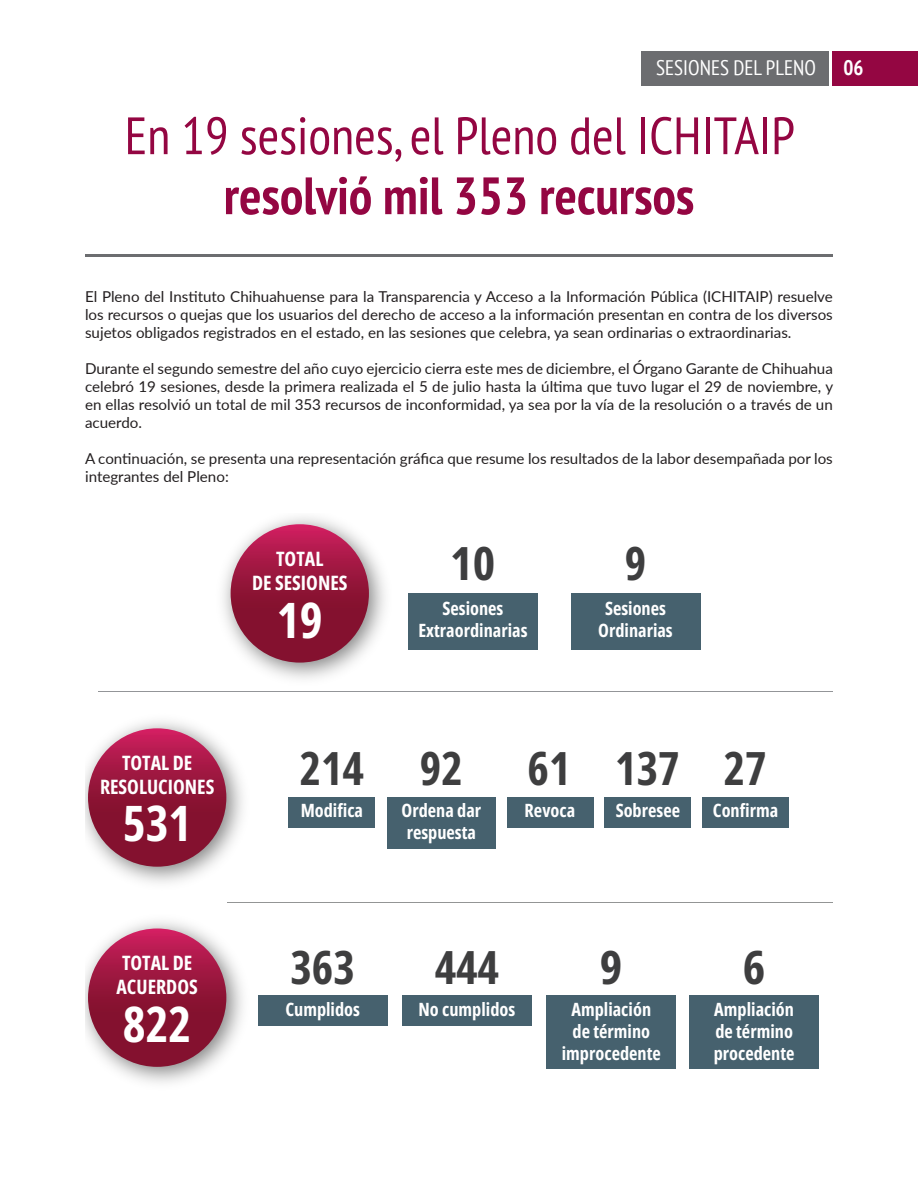
<style>
.page{position:relative;width:918px;height:1188px;background:#fff}
.page>*{position:absolute;margin:0;border:0;box-sizing:border-box;transform-origin:0 0}
.t1{font:condensed 52.5px/60px "PT Sans";color:#940642;text-align:center}
.t2{font:700 48.75px "Open Sans Condensed";color:#fff}
.t3{font:700 45.75px "Open Sans Condensed";color:#3e3e3f}
.t4{font:700 45.75px "Open Sans Condensed";color:#3e3e3f;scale:1.05 1}
.t5{font:condensed 21px "PT Sans";color:#fff}
.t6{font:700 condensed 21px "PT Sans";color:#fff}
.t7{font:700 19.8px/23.9px "Open Sans Condensed";color:#fff;text-align:center}
.t8{font:700 18.3px/21.9px "Open Sans Condensed";color:#fff;text-align:center}
.t9{font:15px/18px "Lato";color:#231f20;text-align:justify}
.s1{font-weight:700}
</style>
<div class="page">
<div style="left:642px;top:51px;width:187px;height:34px;background:#6c6d70"></div>
<div style="left:833px;top:51px;width:85px;height:34px;background:#940642"></div>
<hr style="left:85px;top:255px;width:748px;height:2px;background:#6c6d70">
<div style="left:507px;top:797px;width:86px;height:30px;background:#46616e"></div>
<div style="left:702px;top:797px;width:87px;height:30px;background:#46616e"></div>
<div style="left:605px;top:797px;width:86px;height:30px;background:#46616e"></div>
<div style="left:402px;top:996px;width:130px;height:30px;background:#46616e"></div>
<div style="left:258px;top:996px;width:130px;height:30px;background:#46616e"></div>
<img style="left:85px;top:721px;width:158px;height:162px">
<svg style="left:88px;top:728px;width:138px;height:139px;background:#95163b"></svg>
<img style="left:85px;top:921px;width:158px;height:162px">
<svg style="left:88px;top:929px;width:138px;height:138px;background:#95153a"></svg>
<div style="left:289px;top:797px;width:86px;height:30px;background:#46616e"></div>
<hr style="left:228px;top:902px;width:605px;height:1px;background:#939595">
<hr style="left:98px;top:692px;width:735px;height:1px;background:#939598">
<div style="left:387px;top:797px;width:108px;height:52px;background:#46616e"></div>
<div style="left:689px;top:996px;width:130px;height:73px;background:#46616e"></div>
<div style="left:546px;top:996px;width:130px;height:73px;background:#46616e"></div>
<img style="left:209px;top:517px;width:191px;height:176px">
<svg style="left:231px;top:524px;width:138px;height:139px;background:#95153b"></svg>
<div style="left:408px;top:593px;width:130px;height:56px;background:#46616e"></div>
<div style="left:571px;top:593px;width:129px;height:56px;background:#46616e"></div>
<p class="t5" style="left:656px;top:54px;width:161px">SESIONES DEL PLENO</p>
<p class="t6" style="left:844px;top:54px;width:22px">06</p>
<p class="t1" style="left:125px;top:105px;width:672px">En 19 sesiones, el Pleno del ICHITAIP <span class="s1">resolvió mil 353 recursos</span></p>
<p class="t9" style="left:85px;top:287px;width:749px">El Pleno del Instituto Chihuahuense para la Transparencia y Acceso a la Información Pública (ICHITAIP) resuelve los recursos o quejas que los usuarios del derecho de acceso a la información presentan en contra de los diversos sujetos obligados registrados en el estado, en las sesiones que celebra, ya sean ordinarias o extraordinarias.</p>
<p class="t9" style="left:85px;top:359px;width:750px">Durante el segundo semestre del año cuyo ejercicio cierra este mes de diciembre, el Órgano Garante de Chihuahua celebró 19 sesiones, desde la primera realizada el 5 de julio hasta la última que tuvo lugar el 29 de noviembre, y en ellas resolvió un total de mil 353 recursos de inconformidad, ya sea por la vía de la resolución o a través de un acuerdo.</p>
<p class="t9" style="left:85px;top:449px;width:749px">A continuación, se presenta una representación gráfica que resume los resultados de la labor desempañada por los integrantes del Pleno:</p>
<p class="t7" style="left:252px;top:546px;width:97px">TOTAL<br>DE SESIONES</p>
<p class="t2" style="left:277px;top:587px;width:47px">19</p>
<p class="t4" style="left:450px;top:532px;width:44px">10</p>
<p class="t8" style="left:418px;top:597px;width:111px">Sesiones<br>Extraordinarias</p>
<p class="t8" style="left:598px;top:597px;width:76px">Sesiones<br>Ordinarias</p>
<p class="t3" style="left:625px;top:532px;width:23px">9</p>
<p class="t7" style="left:100px;top:750px;width:116px">TOTAL DE<br>RESOLUCIONES</p>
<p class="t2" style="left:123px;top:790px;width:70px">531</p>
<p class="t7" style="left:117px;top:951px;width:83px;text-align:left">TOTAL DE<br>ACUERDOS</p>
<p class="t2" style="left:123px;top:991px;width:70px">822</p>
<p class="t3" style="left:300px;top:737px;width:66px">214</p>
<p class="t8" style="left:301px;top:799px;width:64px">Modifica</p>
<p class="t3" style="left:420px;top:737px;width:44px">92</p>
<p class="t8" style="left:402px;top:799px;width:81px;text-align:left">Ordena dar respuesta</p>
<p class="t3" style="left:528px;top:737px;width:241px">61 137 27</p>
<p class="t8" style="left:616px;top:799px;width:66px">Sobresee</p>
<p class="t8" style="left:525px;top:799px;width:52px">Revoca</p>
<p class="t8" style="left:713px;top:799px;width:67px">Confirma</p>
<p class="t3" style="left:290px;top:936px;width:66px">363</p>
<p class="t8" style="left:285px;top:998px;width:76px">Cumplidos</p>
<p class="t3" style="left:435px;top:936px;width:66px">444</p>
<p class="t8" style="left:419px;top:998px;width:98px">No cumplidos</p>
<p class="t4" style="left:600px;top:936px;width:23px">9</p>
<p class="t8" style="left:562px;top:998px;width:101px">Ampliación de término improcedente</p>
<p class="t4" style="left:743px;top:936px;width:23px">6</p>
<p class="t8" style="left:714px;top:998px;width:82px;text-align:justify">Ampliación de término procedente</p>
</div>
